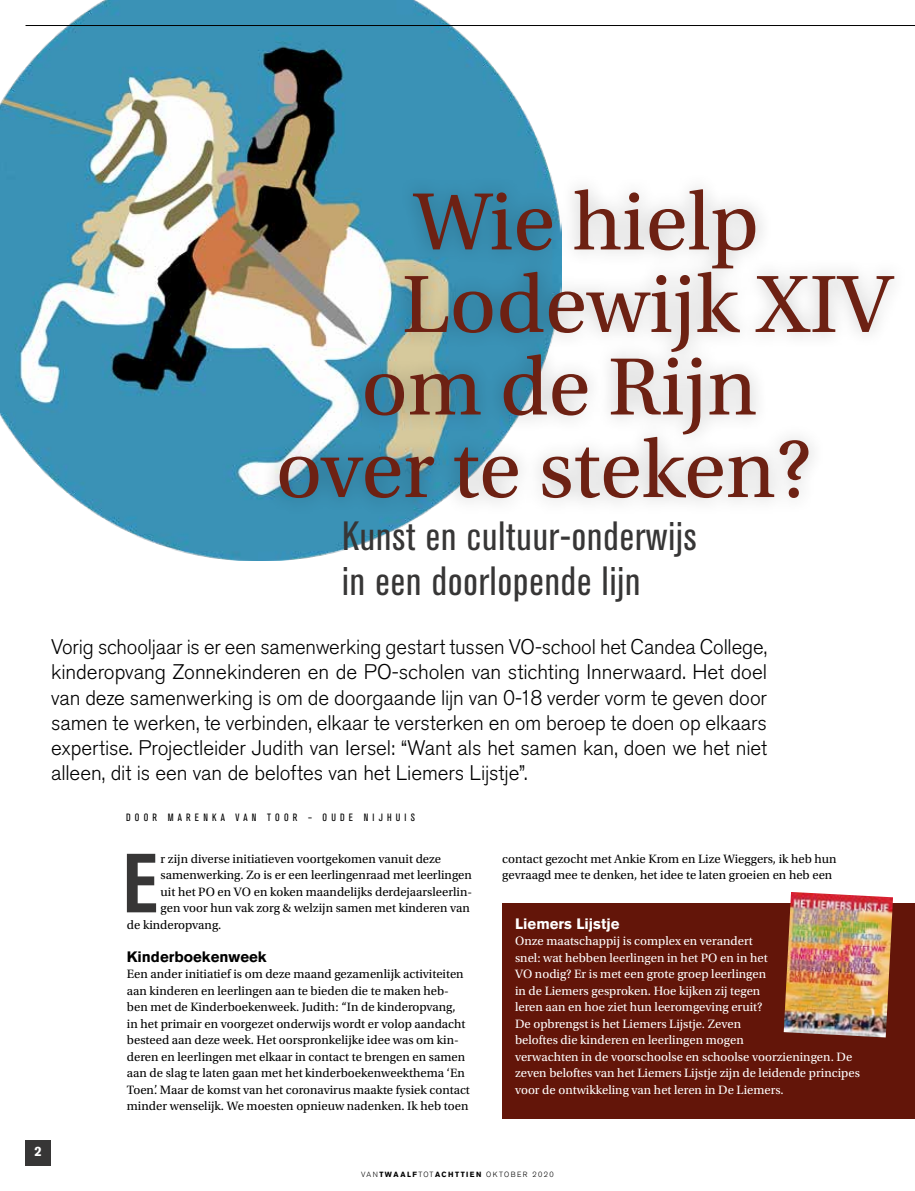
<style>
.page{position:relative;width:915px;height:1191px;background:#fff}
.page>*{position:absolute;margin:0;border:0;box-sizing:border-box;transform-origin:0 0}
.t1{font:85.5px "Utopia Std";color:#6d2113}
.t2{font:700 condensed 82.8px "Akzidenz Grotesk BQ";color:#373636}
.t3{font:condensed 40.5px/45px "Akzidenz Grotesk BQ";letter-spacing:.025em;color:#373636}
.t4{font:300 21px/25.2px "Akzidenz Grotesk BQ";letter-spacing:-.005em;color:#000;text-align:justify}
.t5{font:700 15px "Akzidenz Grotesk BQ";color:#000}
.t6{font:700 15px "Akzidenz Grotesk BQ";color:#fff}
.t7{font:700 13.5px "Akzidenz Grotesk BQ";color:#fff}
.t8{font:12.75px/16.5px "Utopia Std";color:#000}
.t9{font:12.75px/16.5px "Utopia Std";color:#fff}
.t10{font:condensed 10.5px "Akzidenz Grotesk BQ";letter-spacing:.4em;color:#000}
.t11{font:300 7.5px "Akzidenz Grotesk BQ";letter-spacing:.2em;color:#000}
.s1{font-weight:700}
</style>
<div class="page">
<img style="left:0;top:0;width:549px;height:561px">
<div style="left:261px;top:171px;width:649px;height:345px;background:#000;opacity:.25"></div>
<div style="left:502px;top:903px;width:412px;height:215px;background:#631509"></div>
<img style="left:783px;top:892px;width:109px;height:145px">
<div style="left:26px;top:1140px;width:25px;height:25px;background:#373636"></div>
<hr style="left:26px;top:25px;width:888px;height:1px;background:#000">
<h1 class="t1" style="left:414px;top:175px;width:346px">Wie hielp</h1>
<h1 class="t1" style="left:402px;top:258px;width:491px">Lodewijk XIV</h1>
<h1 class="t1" style="left:361px;top:340px;width:397px">om de Rijn</h1>
<h1 class="t1" style="left:276px;top:423px;width:537px">over te steken?</h1>
<h3 class="t3" style="left:342px;top:514px;width:356px">Kunst en cultuur-onderwijs in een doorlopende lijn</h3>
<p class="t4" style="left:51px;top:634px;width:717px">Vorig schooljaar is er een samenwerking gestart tussen VO-school het Candea College, kinderopvang Zonnekinderen en de PO-scholen van stichting Innerwaard. Het doel van deze samenwerking is om de doorgaande lijn van 0-18 verder vorm te geven door samen te werken, te verbinden, elkaar te versterken en om beroep te doen op elkaars expertise. Projectleider Judith van Iersel: “Want als het samen kan, doen we het niet alleen, dit is een van de beloftes van het Liemers Lijstje”.</p>
<p class="t10" style="left:126px;top:811px;width:290px">DOOR MARENKA VAN TOOR – OUDE NIJHUIS</p>
<h2 class="t2" style="left:123px;top:836px;width:36px">E</h2>
<p class="t8" style="left:161px;top:850px;width:282px">r zijn diverse initiatieven voortgekomen vanuit deze</p>
<p class="t8" style="left:161px;top:867px;width:313px">samenwerking. Zo is er een leerlingenraad met leerlingen</p>
<p class="t8" style="left:161px;top:883px;width:313px">uit het PO en VO en koken maandelijks derdejaarsleerlin-</p>
<p class="t8" style="left:161px;top:900px;width:311px">gen voor hun vak zorg &amp; welzijn samen met kinderen van</p>
<p class="t8" style="left:127px;top:916px;width:96px">de kinderopvang.</p>
<p class="t5" style="left:127px;top:948px;width:141px">Kinderboekenweek</p>
<p class="t8" style="left:127px;top:966px;width:344px">Een ander initiatief is om deze maand gezamenlijk activiteiten aan kinderen en leerlingen aan te bieden die te maken heb&shy;ben met de Kinderboekenweek. Judith: “In de kinderopvang,<br>in het primair en voorgezet onderwijs wordt er volop aandacht besteed aan deze week. Het oorspronkelijke idee was om kin&shy;deren en leerlingen met elkaar in contact te brengen en samen aan de slag te laten gaan met het kinderboekenweekthema ‘En Toen’. Maar de komst van het coronavirus maakte fysiek contact minder wenselijk. We moesten opnieuw nadenken. Ik heb toen</p>
<p class="t8" style="left:502px;top:850px;width:336px">contact gezocht met Ankie Krom en Lize Wieggers, ik heb hun gevraagd mee te denken, het idee te laten groeien en heb een</p>
<p class="t6" style="left:515px;top:915px;width:106px">Liemers Lijstje</p>
<p class="t9" style="left:515px;top:933px;width:346px">Onze maatschappij is complex en verandert<br>snel: wat hebben leerlingen in het PO en in het<br>VO nodig? Er is met een grote groep leerlingen<br>in de Liemers gesproken. Hoe kijken zij tegen<br>leren aan en hoe ziet hun leeromgeving eruit?<br>De opbrengst is het Liemers Lijstje. Zeven<br>beloftes die kinderen en leerlingen mogen<br>verwachten in de voorschoolse en schoolse voorzieningen. De zeven beloftes van het Liemers Lijstje zijn de leidende principes voor de ontwikkeling van het leren in De Liemers.</p>
<p class="t7" style="left:35px;top:1143px;width:9px">2</p>
<p class="t11" style="left:361px;top:1170px;width:194px">VAN<span class="s1">TWAALF</span>TOT<span class="s1">ACHTTIEN</span> OKTOBER 2020</p>
</div>
